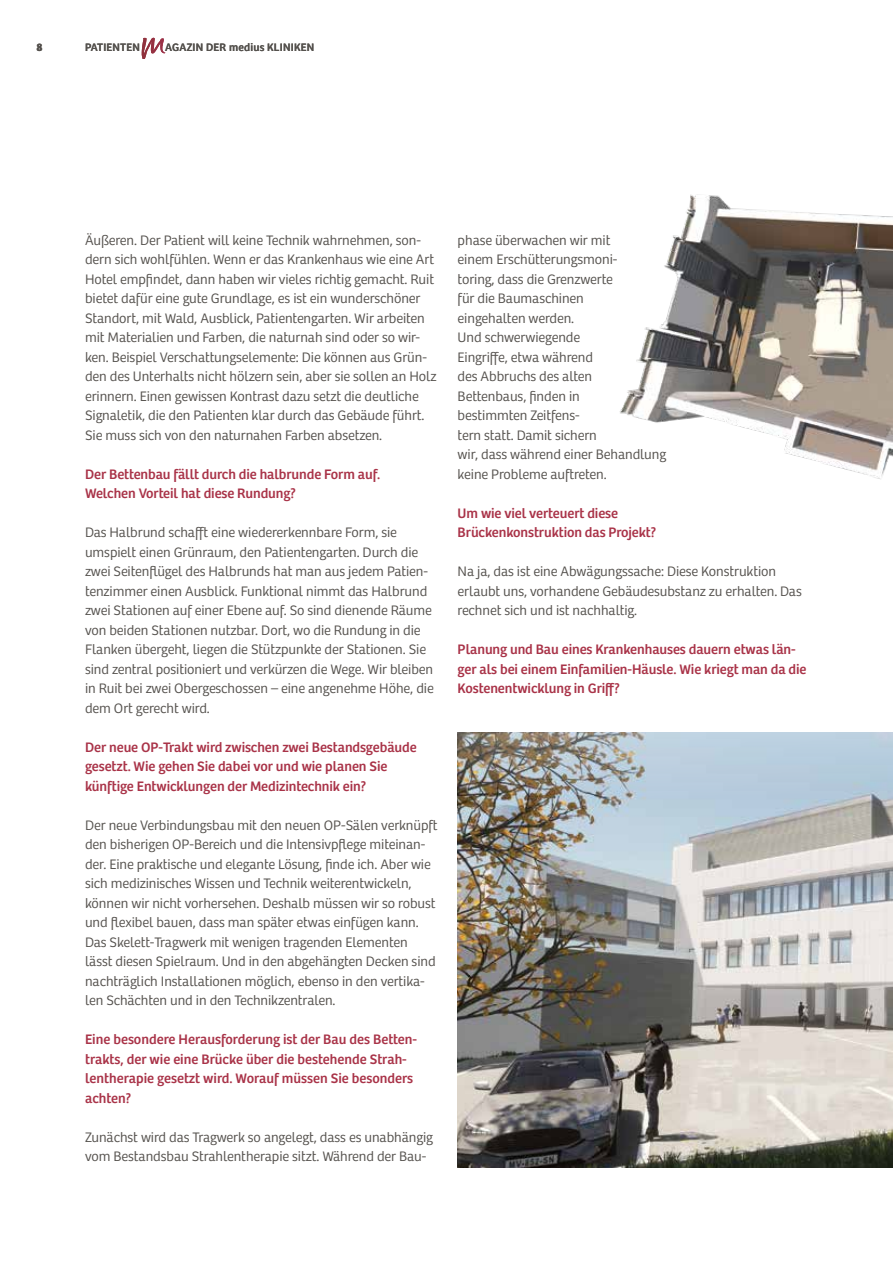
<style>
.page{position:relative;width:893px;height:1263px;background:#fff}
.page>*{position:absolute;margin:0;border:0;box-sizing:border-box;transform-origin:0 0}
.t1{font:14.25px/19.5px "Bree Light MK";letter-spacing:-.005em;color:#55524e}
.t2{font:14.25px/19.5px "Bree Regular MK";letter-spacing:-.005em;color:#a93348}
.t3{font:11.25px "Bree Regular MK";letter-spacing:.02em;color:#55524e}
.t4{font:700 11.25px "Bree";color:#55524e}
</style>
<div class="page">
<svg style="left:142px;top:38px;width:11px;height:21px"></svg>
<img style="left:458px;top:732px;width:435px;height:435px">
<img style="left:619px;top:194px;width:274px;height:285px">
<p class="t4" style="left:36px;top:40px;width:8px">8</p>
<p class="t3" style="left:85px;top:40px;width:56px">PATIENTEN</p>
<p class="t3" style="left:165px;top:40px;width:151px">AGAZIN DER medius KLINIKEN</p>
<p class="t1" style="left:85px;top:231px;width:353px">Äußeren. Der Patient will keine Technik wahrnehmen, son&shy;dern sich wohlfühlen. Wenn er das Krankenhaus wie eine Art Hotel empfindet, dann haben wir vieles richtig gemacht. Ruit bietet dafür eine gute Grundlage, es ist ein wunderschöner Standort, mit Wald, Ausblick, Patientengarten. Wir arbeiten mit Materialien und Farben, die naturnah sind oder so wir&shy;ken. Beispiel Verschattungselemente: Die können aus Grün&shy;den des Unterhalts nicht hölzern sein, aber sie sollen an Holz erinnern. Einen gewissen Kontrast dazu setzt die deutliche Signaletik, die den Patienten klar durch das Gebäude führt.<br>Sie muss sich von den naturnahen Farben absetzen.</p>
<p class="t2" style="left:85px;top:464px;width:297px">Der Bettenbau fällt durch die halbrunde Form auf.<br>Welchen Vorteil hat diese Rundung?</p>
<p class="t1" style="left:85px;top:523px;width:350px">Das Halbrund schafft eine wiedererkennbare Form, sie umspielt einen Grünraum, den Patientengarten. Durch die zwei Seitenflügel des Halbrunds hat man aus jedem Patien&shy;tenzimmer einen Ausblick. Funktional nimmt das Halbrund zwei Stationen auf einer Ebene auf. So sind dienende Räume von beiden Stationen nutzbar. Dort, wo die Rundung in die Flanken übergeht, liegen die Stützpunkte der Stationen. Sie sind zentral positioniert und verkürzen die Wege. Wir bleiben in Ruit bei zwei Obergeschossen – eine angenehme Höhe, die dem Ort gerecht wird.</p>
<p class="t2" style="left:85px;top:737px;width:333px">Der neue OP-Trakt wird zwischen zwei Bestandsgebäude gesetzt. Wie gehen Sie dabei vor und wie planen Sie künftige Entwicklungen der Medizintechnik ein?</p>
<p class="t1" style="left:85px;top:815px;width:354px">Der neue Verbindungsbau mit den neuen OP-Sälen verknüpft den bisherigen OP-Bereich und die Intensivpflege miteinan&shy;der. Eine praktische und elegante Lösung, finde ich. Aber wie sich medizinisches Wissen und Technik weiterentwickeln, können wir nicht vorhersehen. Deshalb müssen wir so robust und flexibel bauen, dass man später etwas einfügen kann.<br>Das Skelett-Tragwerk mit wenigen tragenden Elementen lässt diesen Spielraum. Und in den abgehängten Decken sind nachträglich Installationen möglich, ebenso in den vertika&shy;len Schächten und in den Technikzentralen.</p>
<p class="t2" style="left:85px;top:1030px;width:334px">Eine besondere Herausforderung ist der Bau des Betten&shy;trakts, der wie eine Brücke über die bestehende Strah&shy;lentherapie gesetzt wird. Worauf müssen Sie besonders achten?</p>
<p class="t1" style="left:85px;top:1127px;width:349px">Zunächst wird das Tragwerk so angelegt, dass es unabhängig vom Bestandsbau Strahlentherapie sitzt. Während der Bau-</p>
<p class="t1" style="left:458px;top:231px;width:210px">phase überwachen wir mit<br>einem Erschütterungsmoni-<br>toring, dass die Grenzwerte<br>für die Baumaschinen<br>eingehalten werden.<br>Und schwerwiegende<br>Eingriffe, etwa während<br>des Abbruchs des alten<br>Bettenbaus, finden in<br>bestimmten Zeitfens-<br>tern statt. Damit sichern<br>wir, dass während einer Behandlung keine Probleme auftreten.</p>
<p class="t2" style="left:458px;top:503px;width:200px">Um wie viel verteuert diese<br>Brückenkonstruktion das Projekt?</p>
<p class="t1" style="left:458px;top:562px;width:346px">Na ja, das ist eine Abwägungssache: Diese Konstruktion erlaubt uns, vorhandene Gebäudesubstanz zu erhalten. Das rechnet sich und ist nachhaltig.</p>
<p class="t2" style="left:458px;top:640px;width:350px">Planung und Bau eines Krankenhauses dauern etwas län&shy;ger als bei einem Einfamilien-Häusle. Wie kriegt man da die<br>Kostenentwicklung in Griff?</p>
</div>
